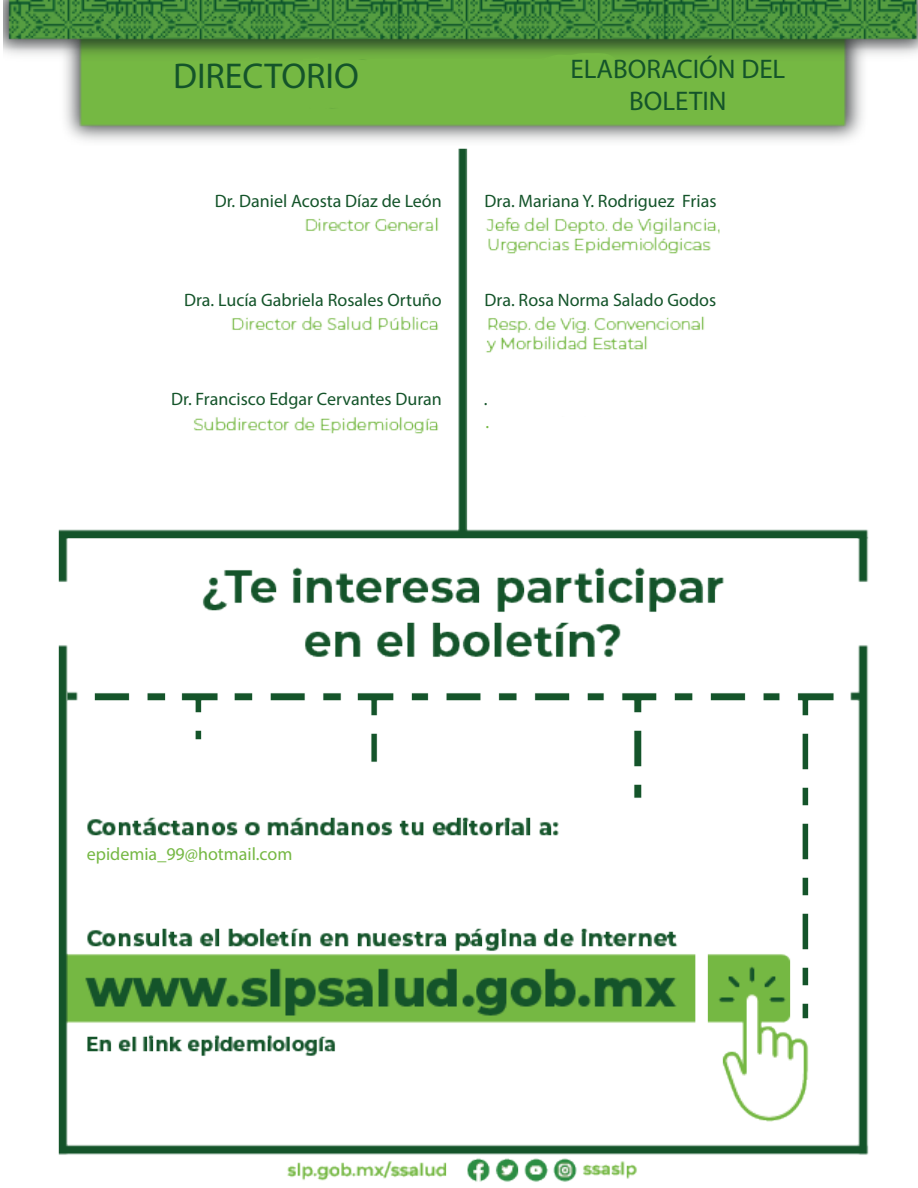
<style>
.page{position:relative;width:918px;height:1188px;background:#fff}
.page>*{position:absolute;margin:0;border:0;box-sizing:border-box;transform-origin:0 0}
.t1{font:36px "Myriad Pro";color:#14542a}
.t2{font:27px "Myriad Pro";color:#14542a}
.t3{font:18px "Myriad Pro";color:#14542a}
.t4{font:18px "Myriad Pro";color:#75b843}
</style>
<div class="page">
<img style="left:4px;top:0;width:914px;height:1182px">
<svg style="left:85px;top:19px;width:540px;height:130px;background:#7ab05b"></svg>
<img style="left:485px;top:418px;width:185px;height:102px">
<img style="left:260px;top:336px;width:186px;height:31px">
<p class="t1" style="left:173px;top:54px;width:187px">DIRECTORIO</p>
<p class="t2" style="left:571px;top:52px;width:216px">ELABORACIÓN DEL</p>
<p class="t2" style="left:629px;top:84px;width:99px">BOLETIN</p>
<p class="t3" style="left:215px;top:190px;width:229px">Dr. Daniel Acosta Díaz de León</p>
<p class="t3" style="left:485px;top:190px;width:233px">Dra. Mariana Y. Rodriguez Frias</p>
<p class="t3" style="left:184px;top:289px;width:259px">Dra. Lucía Gabriela Rosales Ortuño</p>
<p class="t3" style="left:485px;top:289px;width:233px">Dra. Rosa Norma Salado Godos</p>
<p class="t3" style="left:171px;top:388px;width:272px">Dr. Francisco Edgar Cervantes Duran</p>
<p class="t3" style="left:484px;top:388px;width:5px">.</p>
<p class="t4" style="left:486px;top:411px;width:5px">.</p>
<p class="t4" style="left:87px;top:843px;width:207px">epidemia_99@hotmail.com</p>
</div>
